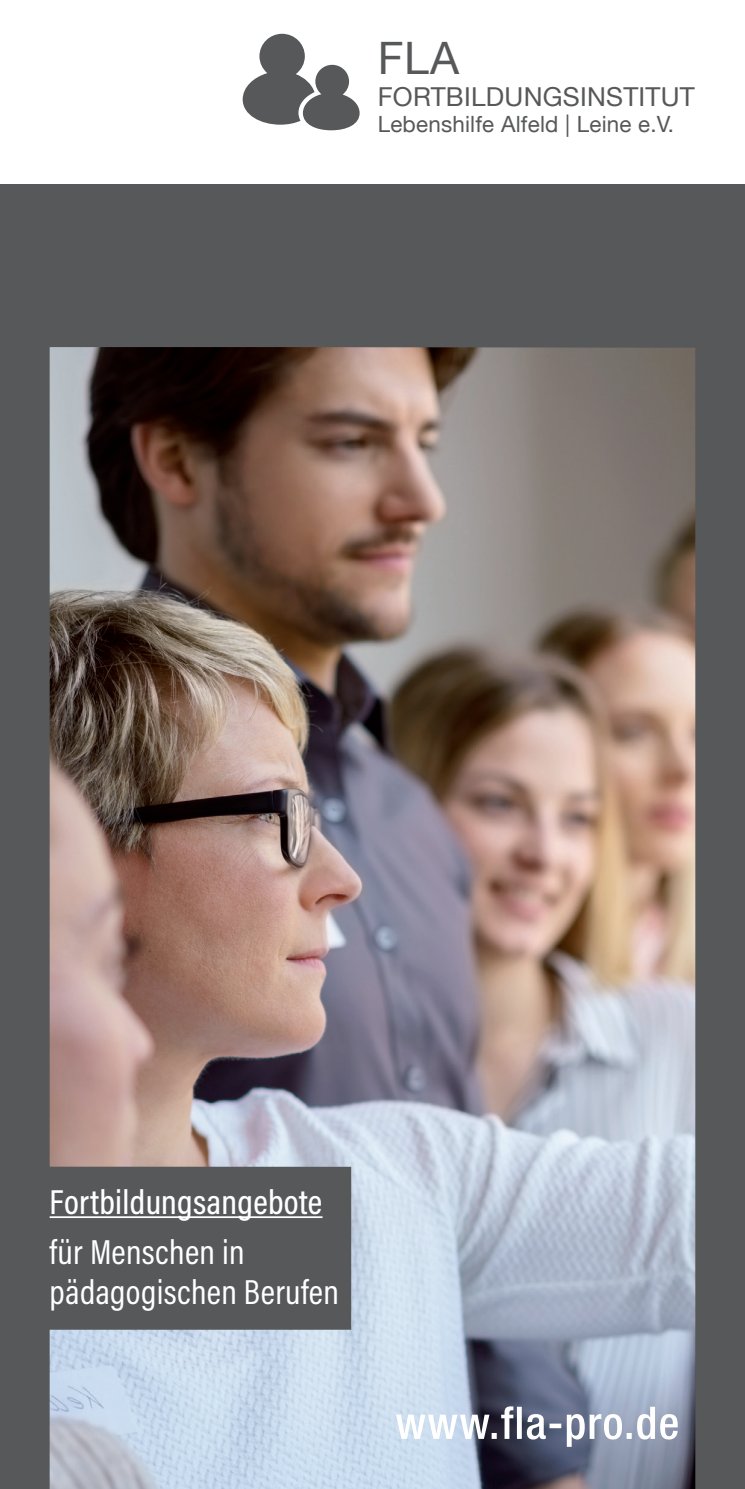
<style>
.page{position:relative;width:745px;height:1489px;background:#fff}
.page>*{position:absolute;margin:0;border:0;box-sizing:border-box;transform-origin:0 0}
.t1{font:44.75px "Helvetica Neue";color:#57585a}
.t2{font:35px/50px "Acumin Variable Concept";letter-spacing:.01em;color:#fff}
.t3{font:26px "Helvetica Neue";letter-spacing:.01em;color:#57585a}
.t4{font:22.25px "Helvetica Neue";letter-spacing:.01em;color:#57585a}
</style>
<div class="page">
<div style="left:0;top:184px;width:744px;height:1304px;background:#57585a"></div>
<img style="left:50px;top:347px;width:644px;height:1141px">
<svg style="left:395px;top:1406px;width:282px;height:40px;background:#a5adbd"></svg>
<svg style="left:242px;top:34px;width:117px;height:96px"></svg>
<div style="left:0;top:1166px;width:351px;height:163px;background:#57585a"></div>
<hr style="left:50px;top:1216px;width:272px;height:1px;background:#fff">
<p class="t1" style="left:377px;top:26px;width:83px">FLA</p>
<p class="t3" style="left:377px;top:78px;width:318px">FORTBILDUNGSINSTITUT</p>
<p class="t4" style="left:377px;top:108px;width:298px">Lebenshilfe Alfeld | Leine e.V.</p>
<p class="t2" style="left:50px;top:1174px;width:274px">Fortbildungsangebote für Menschen in</p>
<p class="t2" style="left:50px;top:1265px;width:290px">pädagogischen Berufen</p>
</div>
